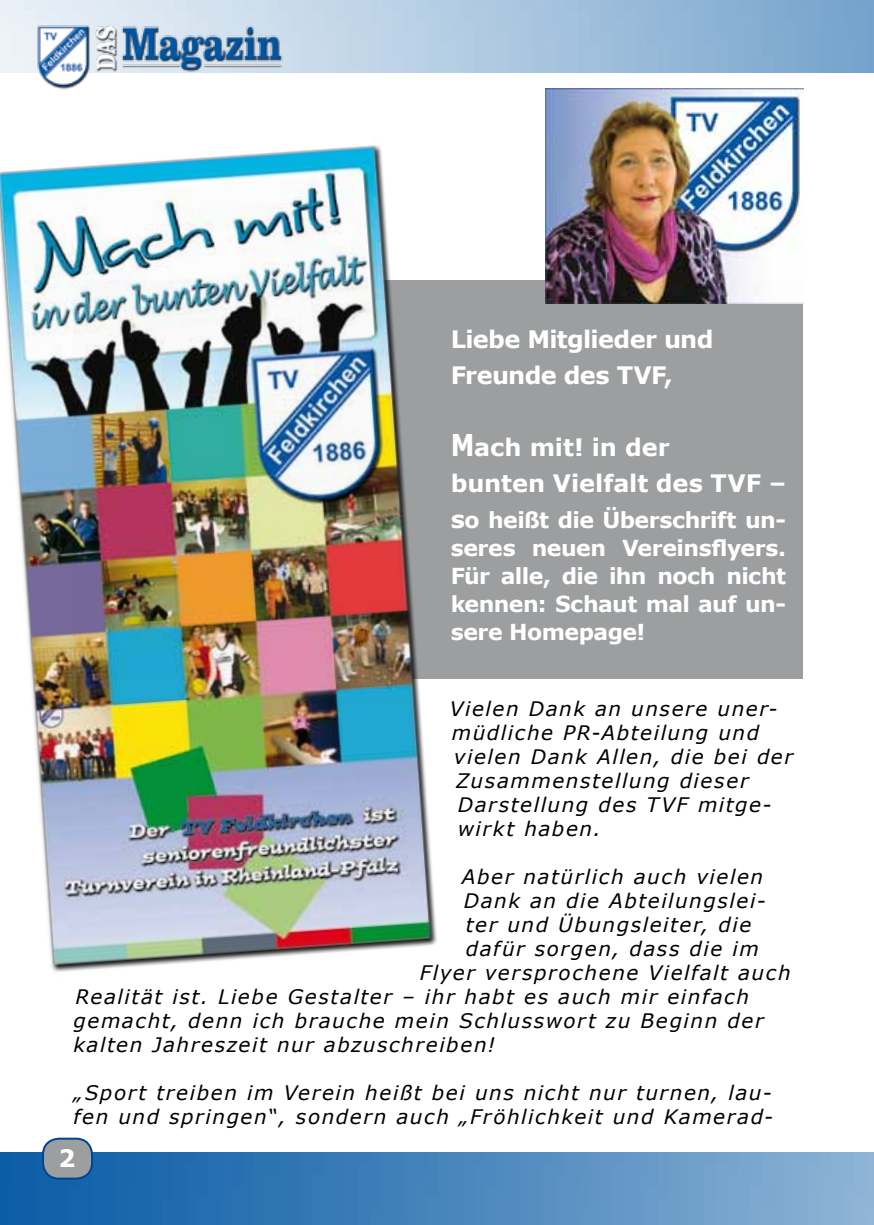
<style>
.page{position:relative;width:874px;height:1225px;background:#fff}
.page>*{position:absolute;margin:0;border:0;box-sizing:border-box;transform-origin:0 0}
.t1{font:700 24px/36px "Verdana";letter-spacing:-.015em;color:#fff}
.t2{font:700 22px/28px "Verdana";letter-spacing:-.025em;color:#fff;text-align:justify}
.t3{font:italic 20px/24px "Verdana";letter-spacing:.075em;color:#000}
.s1{font-size:30px}
.s2{font-size:24px}
</style>
<div class="page">
<img style="left:0;top:0;width:301px;height:90px">
<img style="left:0;top:1153px;width:873px;height:72px">
<div style="left:43px;top:1138px;width:49px;height:40px;background:#9c9e9f;border-radius:16px"></div>
<div style="left:42px;top:1137px;width:51px;height:42px;border:2px solid #004494;border-radius:16px"></div>
<div style="left:73px;top:280px;width:729px;height:399px;background:#9c9e9f"></div>
<img style="left:545px;top:88px;width:257px;height:216px">
<img style="left:0;top:145px;width:437px;height:827px">
<p class="t1" style="left:450px;top:321px;width:264px">Liebe Mitglieder und<br>Freunde des TVF,</p>
<p class="t1" style="left:450px;top:429px;width:336px"><span class="s1">M</span>ach mit! in der<br>bunten Vielfalt des TVF –</p>
<p class="t2" style="left:450px;top:506px;width:337px"><span class="s2">s</span>o heißt die Überschrift un&shy;seres neuen Vereinsflyers.<br>Für alle, die ihn noch nicht kennen: Schaut mal auf un&shy;sere Homepage!</p>
<p class="t3" style="left:449px;top:696px;width:329px">Vielen Dank an unsere uner-</p>
<p class="t3" style="left:451px;top:720px;width:309px">müdliche PR-Abteilung und</p>
<p class="t3" style="left:453px;top:744px;width:340px">vielen Dank Allen, die bei der</p>
<p class="t3" style="left:455px;top:768px;width:294px">Zusammenstellung dieser</p>
<p class="t3" style="left:457px;top:792px;width:315px">Darstellung des TVF mitge-</p>
<p class="t3" style="left:457px;top:816px;width:144px">wirkt haben.</p>
<p class="t3" style="left:461px;top:864px;width:303px">Aber natürlich auch vielen</p>
<p class="t3" style="left:463px;top:888px;width:303px">Dank an die Abteilungslei-</p>
<p class="t3" style="left:465px;top:912px;width:287px">ter und Übungsleiter, die</p>
<p class="t3" style="left:465px;top:936px;width:294px">dafür sorgen, dass die im</p>
<p class="t3" style="left:419px;top:960px;width:372px">Flyer versprochene Vielfalt auch</p>
<p class="t3" style="left:75px;top:984px;width:674px">Realität ist. Liebe Gestalter – ihr habt es auch mir einfach</p>
<p class="t3" style="left:73px;top:1008px;width:691px">gemacht, denn ich brauche mein Schlusswort zu Beginn der</p>
<p class="t3" style="left:73px;top:1032px;width:423px">kalten Jahreszeit nur abzuschreiben!</p>
<p class="t3" style="left:73px;top:1080px;width:701px">„Sport treiben im Verein heißt bei uns nicht nur turnen, lau&shy;fen und springen“, sondern auch „Fröhlichkeit und Kamerad-</p>
<p class="t1" style="left:58px;top:1140px;width:19px">2</p>
</div>
